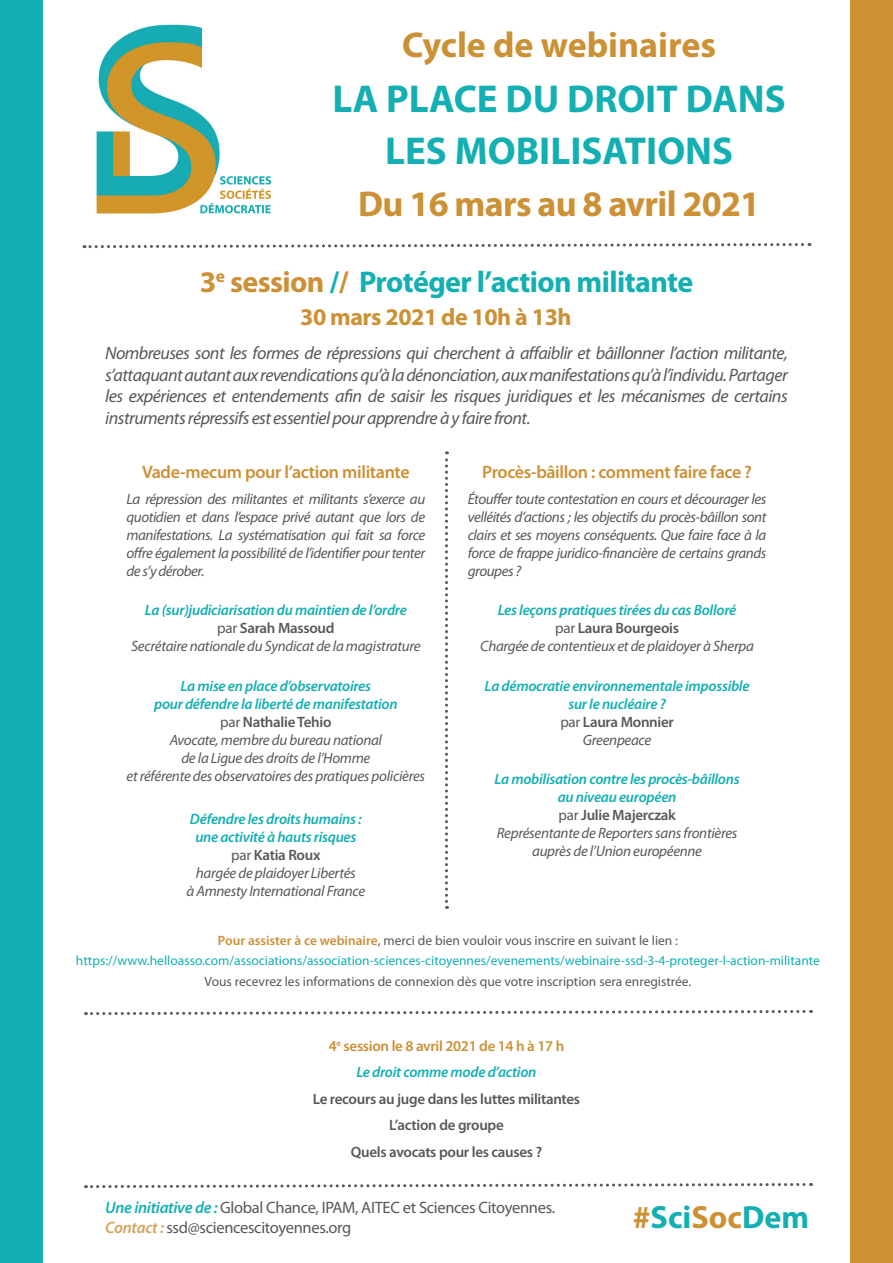
<style>
.page{position:relative;width:893px;height:1263px;background:#fff}
.page>*{position:absolute;margin:0;border:0;box-sizing:border-box;transform-origin:0 0}
.t1{font:700 39px/52.2px "Myriad Pro";color:#14afb2;text-align:center}
.t2{font:700 36px "Myriad Pro";letter-spacing:-.015em;color:#cc9035}
.t3{font:700 32.25px "Myriad Pro";color:#14afb2}
.t4{font:700 30px "Myriad Pro";letter-spacing:-.02em;color:#14afb2}
.t5{font:700 24px "Myriad Pro";letter-spacing:-.02em;color:#cc9035}
.t6{font:italic 18px/21.6px "Myriad Pro";letter-spacing:-.03em;color:#57585a;text-align:justify}
.t7{font:600 18px "Myriad Pro";letter-spacing:-.02em;color:#cc9035}
.t8{font:16.5px "Myriad Pro";letter-spacing:-.02em;color:#57585a}
.t9{font:italic 15px/18px "Myriad Pro";letter-spacing:-.02em;color:#57585a;text-align:center}
.t10{font:italic 600 15px/18px "Myriad Pro";letter-spacing:-.02em;color:#14afb2;text-align:center}
.t11{font:600 15px "Myriad Pro";letter-spacing:-.02em;color:#57585a}
.t12{font:600 15px "Myriad Pro";letter-spacing:-.02em;color:#cc9035}
.t13{font:13.5px "Myriad Pro";color:#57585a}
.t14{font:13.5px "Myriad Pro";color:#14afb2}
.s1{color:#cc9035}
.s2{font-weight:400}
.s3{font-style:normal}
.s4{font-weight:600;font-style:normal}
.s5{font-weight:600;color:#cc9035}
.s6{font-weight:600;font-style:italic;color:#14afb2}
.s7{font-weight:600;font-style:italic;color:#d5a35a}
</style>
<div class="page">
<svg style="left:445px;top:451px;width:3px;height:458px"></svg>
<img style="left:96px;top:24px;width:176px;height:190px">
<svg style="left:84px;top:243px;width:726px;height:6px"></svg>
<svg style="left:85px;top:1183px;width:726px;height:6px"></svg>
<svg style="left:85px;top:1010px;width:726px;height:5px"></svg>
<div style="left:0;top:0;width:43px;height:1263px;background:#14afb2"></div>
<div style="left:850px;top:0;width:43px;height:1263px;background:#cc9035"></div>
<p class="t2" style="left:402px;top:21px;width:315px">Cycle de webinaires</p>
<p class="t1" style="left:333px;top:72px;width:455px">LA PLACE DU DROIT DANS<br>LES MOBILISATIONS</p>
<p class="t2" style="left:358px;top:181px;width:404px">Du 16 mars au 8 avril 2021</p>
<p class="t4" style="left:200px;top:262px;width:495px"><span class="s1">3</span><sup>e</sup> <span class="s1">session</span> /<span class="s1">/</span> Protéger l’action militante</p>
<p class="t5" style="left:300px;top:301px;width:273px">30 mars 2021 de 10h à 13h</p>
<p class="t6" style="left:105px;top:342px;width:684px">Nombreuses sont les formes de répressions qui cherchent à affaiblir et bâillonner l’action militante, s’attaquant autant aux revendications qu’à la dénonciation, aux manifestations qu’à l’individu. Partager les expériences et entendements afin de saisir les risques juridiques et les mécanismes de certains instruments répressifs est essentiel pour apprendre à y faire front.</p>
<p class="t7" style="left:142px;top:460px;width:269px">Vade-mecum pour l’action militante</p>
<p class="t9" style="left:126px;top:490px;width:300px;text-align:justify">La répression des militantes et militants s’exerce au quotidien et dans l’espace privé autant que lors de manifestations. La systématisation qui fait sa force offre également la possibilité de l’identifier pour tenter de s’y dérober.</p>
<p class="t10" style="left:145px;top:601px;width:264px">La (sur)judiciarisation du maintien de l’ordre</p>
<p class="t11" style="left:217px;top:619px;width:119px"><span class="s2">par</span> Sarah Massoud</p>
<p class="t9" style="left:131px;top:637px;width:291px">Secrétaire nationale du Syndicat de la magistrature</p>
<p class="t10" style="left:181px;top:676px;width:192px">La mise en place d’observatoires</p>
<p class="t10" style="left:154px;top:694px;width:245px">pour défendre la liberté de manifestation</p>
<p class="t11" style="left:220px;top:712px;width:113px"><span class="s2">par</span> Nathalie Tehio</p>
<p class="t9" style="left:126px;top:730px;width:300px">Avocate, membre du bureau national<br>de la Ligue des droits de l’Homme<br>et référente des observatoires des pratiques policières</p>
<p class="t10" style="left:190px;top:810px;width:173px">Défendre les droits humains : une activité à hauts risques</p>
<p class="t11" style="left:231px;top:845px;width:91px"><span class="s2">par</span> Katia Roux</p>
<p class="t9" style="left:186px;top:864px;width:180px">hargée de plaidoyer Libertés<br>à Amnesty International France</p>
<p class="t7" style="left:482px;top:460px;width:271px">Procès-bâillon : comment faire face ?</p>
<p class="t9" style="left:468px;top:490px;width:300px;text-align:justify">Étouffer toute contestation en cours et décourager les velléités d’actions ; les objectifs du procès-bâillon sont clairs et ses moyens conséquents. Que faire face à la force de frappe juridico-financière de certains grands groupes ?</p>
<p class="t10" style="left:498px;top:601px;width:240px">Les leçons pratiques tirées du cas Bolloré</p>
<p class="t9" style="left:480px;top:619px;width:275px"><span class="s3">par</span> <span class="s4">Laura Bourgeois<br></span>Chargée de contentieux et de plaidoyer à Sherpa</p>
<p class="t10" style="left:485px;top:676px;width:266px">La démocratie environnementale impossible sur le nucléaire ?</p>
<p class="t11" style="left:560px;top:712px;width:115px"><span class="s2">par</span> Laura Monnier</p>
<p class="t9" style="left:583px;top:730px;width:70px">Greenpeace</p>
<p class="t10" style="left:494px;top:769px;width:247px">La mobilisation contre les procès-bâillons au niveau européen</p>
<p class="t11" style="left:558px;top:805px;width:119px"><span class="s2">par</span> Julie Majerczak</p>
<p class="t9" style="left:497px;top:824px;width:242px">Représentante de Reporters sans frontières auprès de l’Union européenne</p>
<p class="t13" style="left:218px;top:932px;width:462px"><span class="s5">Pour assister à ce webinaire</span>, merci de bien vouloir vous inscrire en suivant le lien :</p>
<p class="t14" style="left:76px;top:952px;width:746px">https://www.helloasso.com/associations/association-sciences-citoyennes/evenements/webinaire-ssd-3-4-proteger-l-action-militante</p>
<p class="t13" style="left:205px;top:973px;width:488px">Vous recevrez les informations de connexion dès que votre inscription sera enregistrée.</p>
<p class="t12" style="left:329px;top:1036px;width:237px">4<sup>e</sup> session le 8 avril 2021 de 14 h à 17 h</p>
<p class="t10" style="left:356px;top:1063px;width:181px">Le droit comme mode d’action</p>
<p class="t11" style="left:313px;top:1089px;width:269px">Le recours au juge dans les luttes militantes</p>
<p class="t11" style="left:389px;top:1115px;width:116px">L’action de groupe</p>
<p class="t11" style="left:351px;top:1142px;width:193px">Quels avocats pour les causes ?</p>
<p class="t8" style="left:105px;top:1197px;width:451px"><span class="s6">Une initiative de :</span> Global Chance, IPAM, AITEC et Sciences Citoyennes.</p>
<p class="t8" style="left:105px;top:1217px;width:248px"><span class="s7">Contact :</span> ssd@sciencescitoyennes.org</p>
<p class="t3" style="left:633px;top:1196px;width:178px"><span class="s1">#</span>Sci<span class="s1">Soc</span>Dem</p>
</div>
